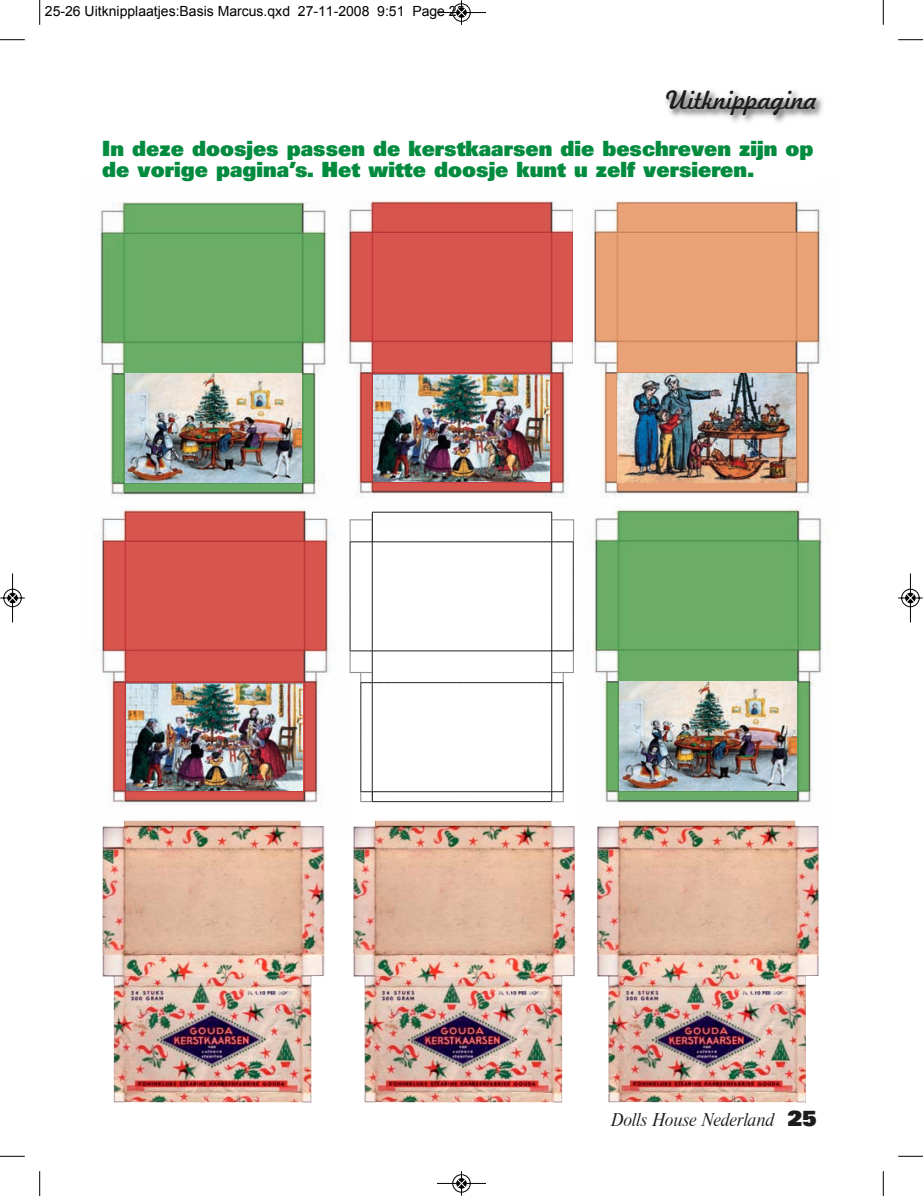
<style>
.page{position:relative;width:923px;height:1196px;background:#fff}
.page>*{position:absolute;margin:0;border:0;box-sizing:border-box;transform-origin:0 0}
.t1{font:24.5px "Freehand 521 BT Regular C";letter-spacing:-.01em;color:#1c1c1a}
.t2{font:900 21px/21px "Univers";color:#008b3e}
.t3{font:17.5px "Dutch 801 BT Italic Headline";color:#1c1c1a}
.t4{font:14px "Arial";color:#000}
.s1{font-family:"Univers";font-weight:900;font-size:21px}
</style>
<div class="page">
<img style="left:666px;top:90px;width:157px;height:33px">
<img style="left:97px;top:202px;width:230px;height:297px">
<img style="left:347px;top:201px;width:226px;height:297px">
<img style="left:590px;top:201px;width:232px;height:296px">
<img style="left:125px;top:373px;width:176px;height:109px">
<img style="left:596px;top:506px;width:234px;height:329px">
<img style="left:619px;top:681px;width:177px;height:109px">
<img style="left:373px;top:374px;width:176px;height:108px">
<img style="left:93px;top:508px;width:235px;height:327px">
<img style="left:127px;top:683px;width:175px;height:107px">
<img style="left:618px;top:373px;width:177px;height:109px">
<img style="left:353px;top:836px;width:222px;height:266px">
<img style="left:103px;top:820px;width:221px;height:282px">
<img style="left:328px;top:511px;width:268px;height:325px">
<img style="left:597px;top:820px;width:221px;height:282px">
<svg style="left:39px;top:0;width:1px;height:25px"></svg>
<svg style="left:0;top:39px;width:25px;height:1px"></svg>
<svg style="left:883px;top:0;width:1px;height:25px"></svg>
<svg style="left:898px;top:39px;width:25px;height:1px"></svg>
<svg style="left:39px;top:1171px;width:1px;height:25px"></svg>
<svg style="left:0;top:1155px;width:25px;height:2px"></svg>
<svg style="left:883px;top:1171px;width:1px;height:25px"></svg>
<svg style="left:898px;top:1155px;width:25px;height:2px"></svg>
<svg style="left:437px;top:0;width:49px;height:25px"></svg>
<svg style="left:437px;top:1171px;width:49px;height:25px"></svg>
<svg style="left:0;top:573px;width:25px;height:50px"></svg>
<svg style="left:898px;top:573px;width:25px;height:50px"></svg>
<p class="t4" style="left:45px;top:3px;width:421px">25-26 Uitknipplaatjes:Basis Marcus.qxd 27-11-2008 9:51 Page 25</p>
<p class="t1" style="left:664px;top:84px;width:154px">Uitknippagina</p>
<p class="t2" style="left:102px;top:140px;width:712px">In deze doosjes passen de kerstkaarsen die beschreven zijn op de vorige pagina’s. Het witte doosje kunt u zelf versieren.</p>
<p class="t3" style="left:611px;top:1109px;width:207px">Dolls House Nederland <span class="s1">25</span></p>
</div>
